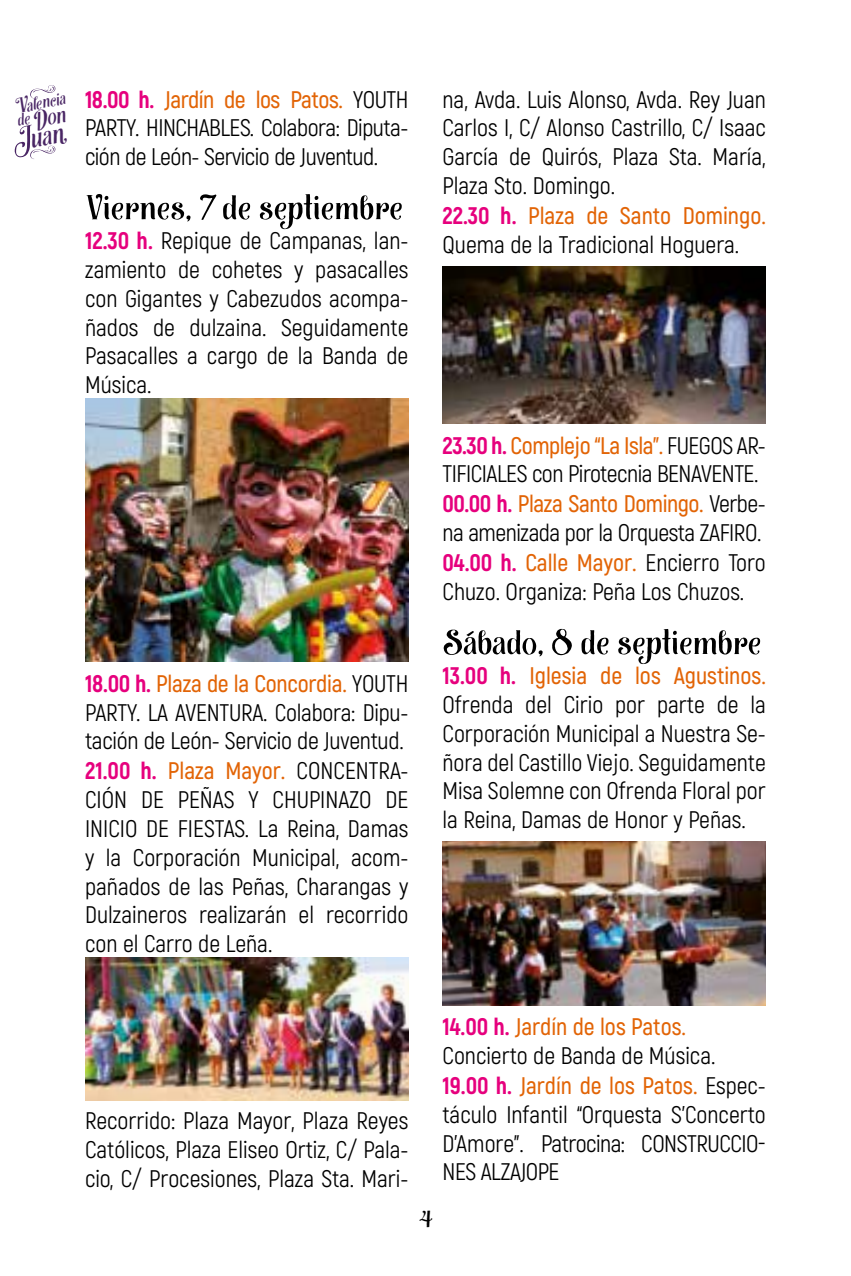
<style>
.page{position:relative;width:851px;height:1276px;background:#fff}
.page>*{position:absolute;margin:0;border:0;box-sizing:border-box;transform-origin:0 0}
.t1{font:45px "Afecta";color:#000;scale:1.2 1}
.t2{font:italic 36.3px "Afecta";color:#492564;scale:1.05 1}
.t3{font:italic 30.6px "Afecta";color:#492564;scale:1.05 1}
.t4{font:30px "Afecta";color:#000;scale:1.2 1}
.t5{font:24px/28.8px "Akrobat";color:#000;text-align:justify}
.t6{font:24px/29.4px "Akrobat";letter-spacing:-.02em;color:#000}
.t7{font:italic 23.1px "Afecta";color:#492564;scale:1.05 1}
.s1{font-size:26.7px}
.s2{font-size:41.1px}
.s3{font-weight:800;color:#e6007d}
.s4{font-weight:600;color:#e26406}
</style>
<div class="page">
<svg style="left:30px;top:146px;width:25px;height:13px"></svg>
<svg style="left:30px;top:85px;width:25px;height:13px"></svg>
<img style="left:85px;top:398px;width:323px;height:264px">
<img style="left:85px;top:957px;width:323px;height:143px">
<img style="left:442px;top:266px;width:323px;height:157px">
<img style="left:442px;top:841px;width:323px;height:164px">
<p class="t7" style="left:16px;top:98px;width:47px;rotate:-12deg"><span class="s1">V</span>alencia</p>
<p class="t3" style="left:15px;top:111px;width:48px;rotate:-12deg"><sup>de</sup> Don</p>
<h2 class="t2" style="left:15px;top:127px;width:45px;rotate:-12deg"><span class="s2">J</span>uan</h2>
<p class="t5" style="left:85px;top:85px;width:325px"><span class="s3">18.00 h.</span> <span class="s4">Jardín de los Patos.</span> YOUTH PARTY. HINCHABLES. Colabora: Diputa&shy;ción de León- Servicio de Juventud.</p>
<h1 class="t1" style="left:85px;top:189px;width:266px">Viernes, 7 de septiembre</h1>
<p class="t5" style="left:85px;top:226px;width:325px"><span class="s3">12.30 h.</span> Repique de Campanas, lan&shy;zamiento de cohetes y pasacalles con Gigantes y Cabezudos acompa&shy;ñados de dulzaina. Seguidamente Pasacalles a cargo de la Banda de Música.</p>
<p class="t5" style="left:85px;top:669px;width:325px;text-align:left"><span class="s3">18.00 h.</span> <span class="s4">Plaza de la Concordia.</span> YOUTH PARTY. LA AVENTURA. Colabora: Dipu&shy;tación de León- Servicio de Juventud.<br><span class="s3">21.00 h.</span> <span class="s4">Plaza Mayor.</span> CONCENTRA-CIÓN DE PEÑAS Y CHUPINAZO DE INICIO DE FIESTAS. La Reina, Damas y la Corporación Municipal, acom&shy;pañados de las Peñas, Charangas y Dulzaineros realizarán el recorrido con el Carro de Leña.</p>
<p class="t5" style="left:442px;top:85px;width:325px;text-align:left">na, Avda. Luis Alonso, Avda. Rey Juan<br>Carlos I, C/ Alonso Castrillo, C/ Isaac<br>García de Quirós, Plaza Sta. María,<br>Plaza Sto. Domingo.<br><span class="s3">22.30 h.</span> <span class="s4">Plaza de Santo Domingo.<br></span>Quema de la Tradicional Hoguera.</p>
<p class="t6" style="left:442px;top:430px;width:325px"><span class="s3">23.30 h.</span> <span class="s4">Complejo “La Isla”.</span> FUEGOS AR-TIFICIALES con Pirotecnia BENAVENTE.<br><span class="s3">00.00 h.</span> <span class="s4">Plaza Santo Domingo.</span> Verbe&shy;na amenizada por la Orquesta ZAFIRO.<br><span class="s3">04.00 h.</span> <span class="s4">Calle Mayor.</span> Encierro Toro Chuzo. Organiza: Peña Los Chuzos.</p>
<h1 class="t1" style="left:442px;top:624px;width:267px">Sábado, 8 de septiembre</h1>
<p class="t5" style="left:442px;top:661px;width:325px"><span class="s3">13.00 h.</span> <span class="s4">Iglesia de los Agustinos.<br></span>Ofrenda del Cirio por parte de la Corporación Municipal a Nuestra Se&shy;ñora del Castillo Viejo. Seguidamente Misa Solemne con Ofrenda Floral por la Reina, Damas de Honor y Peñas.</p>
<p class="t5" style="left:85px;top:1106px;width:325px">Recorrido: Plaza Mayor, Plaza Reyes Católicos, Plaza Eliseo Ortiz, C/ Pala&shy;cio, C/ Procesiones, Plaza Sta. Mari-</p>
<p class="t5" style="left:442px;top:1012px;width:325px;text-align:left"><span class="s3">14.00 h.</span> <span class="s4">Jardín de los Patos.<br></span>Concierto de Banda de Música.<br><span class="s3">19.00 h.</span> <span class="s4">Jardín de los Patos.</span> Espec&shy;táculo Infantil “Orquesta S’Concerto<br>D’Amore”. Patrocina: CONSTRUCCIO-<br>NES ALZAJOPE</p>
<p class="t4" style="left:419px;top:1207px;width:12px">4</p>
</div>
